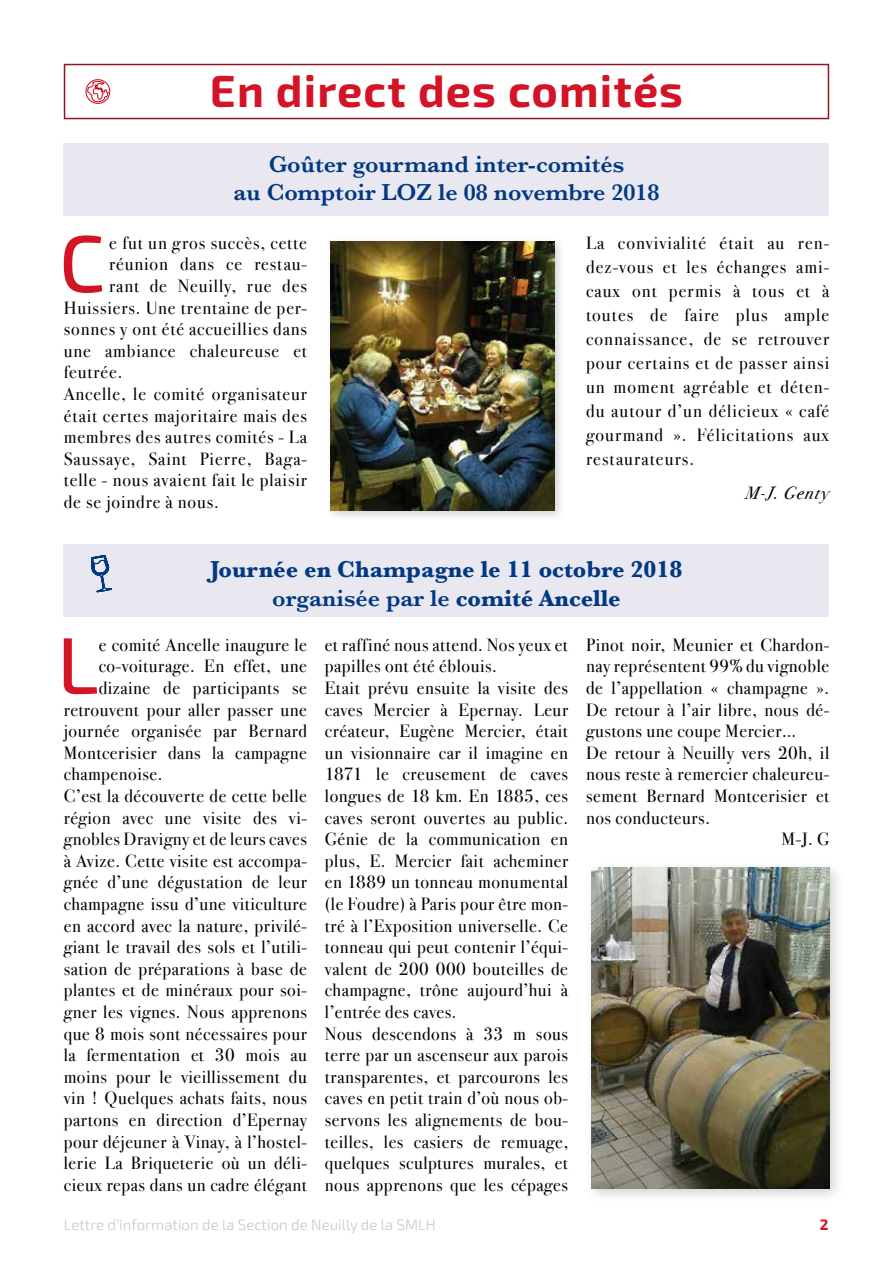
<style>
.page{position:relative;width:893px;height:1263px;background:#fff}
.page>*{position:absolute;margin:0;border:0;box-sizing:border-box;transform-origin:0 0}
.t1{font:500 80.55px "Exo 2";color:#d31426}
.t2{font:700 45px "Exo 2";letter-spacing:.025em;color:#d31426}
.t3{font:700 24px/28.8px "Baskerville";color:#003882;text-align:center}
.t4{font:600 24px/28.8px "Baskerville";color:#003882;text-align:center}
.t5{font:18px/21.6px "Bodoni Sev ITC";letter-spacing:.03em;color:#000}
.t6{font:18px "Bodoni Sev ITC";letter-spacing:.05em;color:#000}
.t7{font:italic 18px "Bodoni Sev ITC";letter-spacing:.06em;color:#000}
.t8{font:300 15px "Exo 2";color:#c6c7c8}
.t9{font:700 15px "Exo 2";color:#d31426}
.s1{font-weight:600}
</style>
<div class="page">
<div style="left:64px;top:545px;width:765px;height:72px;background:#e9e8f1"></div>
<div style="left:64px;top:64px;width:765px;height:55px;border:2px solid #921525"></div>
<div style="left:64px;top:144px;width:765px;height:72px;background:#e9e8f1"></div>
<div style="left:326px;top:236px;width:240px;height:285px;background:#000;opacity:.18"></div>
<img style="left:331px;top:241px;width:224px;height:269px">
<div style="left:585px;top:860px;width:259px;height:343px;background:#000;opacity:.18"></div>
<img style="left:592px;top:867px;width:237px;height:321px">
<svg style="left:86px;top:79px;width:24px;height:25px"></svg>
<svg style="left:91px;top:555px;width:21px;height:37px"></svg>
<h2 class="t2" style="left:210px;top:65px;width:475px">En direct des comités</h2>
<h3 class="t4" style="left:233px;top:149px;width:428px">Goûter gourmand inter-comités<br>au Comptoir LOZ le 08 novembre 2018</h3>
<h1 class="t1" style="left:59px;top:216px;width:48px">C</h1>
<p class="t6" style="left:109px;top:232px;width:199px">e fut un gros succès, cette</p>
<p class="t6" style="left:109px;top:254px;width:199px">réunion dans ce restau-</p>
<p class="t6" style="left:109px;top:275px;width:199px">rant de Neuilly, rue des</p>
<p class="t6" style="left:64px;top:297px;width:245px">Huissiers. Une trentaine de per-</p>
<p class="t6" style="left:64px;top:318px;width:245px">sonnes y ont été accueillies dans</p>
<p class="t6" style="left:64px;top:340px;width:245px">une ambiance chaleureuse et</p>
<p class="t6" style="left:64px;top:362px;width:60px">feutrée.</p>
<p class="t6" style="left:64px;top:383px;width:245px">Ancelle, le comité organisateur</p>
<p class="t6" style="left:64px;top:405px;width:245px">était certes majoritaire mais des</p>
<p class="t6" style="left:64px;top:426px;width:245px">membres des autres comités - La</p>
<p class="t6" style="left:64px;top:448px;width:245px">Saussaye, Saint Pierre, Baga-</p>
<p class="t6" style="left:64px;top:470px;width:245px">telle - nous avaient fait le plaisir</p>
<p class="t6" style="left:64px;top:491px;width:157px">de se joindre à nous.</p>
<p class="t5" style="left:586px;top:231px;width:245px;line-height:24px;text-align:justify">La convivialité était au ren&shy;dez-vous et les échanges ami&shy;caux ont permis à tous et à toutes de faire plus ample connaissance, de se retrouver pour certains et de passer ainsi un moment agréable et déten&shy;du autour d’un délicieux « café gourmand ». Félicitations aux restaurateurs.</p>
<p class="t7" style="left:745px;top:482px;width:85px">M-J. Genty</p>
<h3 class="t3" style="left:210px;top:555px;width:474px">Journée en Champagne le 11 octobre 2018 <span class="s1">organisée par le</span> comité Ancelle</h3>
<h1 class="t1" style="left:57px;top:618px;width:43px">L</h1>
<p class="t5" style="left:99px;top:634px;width:210px">e comité Ancelle inaugure le</p>
<p class="t5" style="left:99px;top:655px;width:210px">co-voiturage. En effet, une</p>
<p class="t5" style="left:99px;top:677px;width:210px">dizaine de participants se</p>
<p class="t5" style="left:64px;top:699px;width:245px">retrouvent pour aller passer une</p>
<p class="t5" style="left:64px;top:720px;width:245px">journée organisée par Bernard</p>
<p class="t5" style="left:64px;top:742px;width:245px">Montcerisier dans la campagne</p>
<p class="t5" style="left:64px;top:763px;width:100px">champenoise.</p>
<p class="t5" style="left:64px;top:785px;width:245px">C’est la découverte de cette belle</p>
<p class="t5" style="left:64px;top:807px;width:245px">région avec une visite des vi-</p>
<p class="t5" style="left:64px;top:828px;width:245px">gnobles Dravigny et de leurs caves</p>
<p class="t5" style="left:64px;top:850px;width:245px">à Avize. Cette visite est accompa-</p>
<p class="t5" style="left:64px;top:871px;width:245px">gnée d’une dégustation de leur</p>
<p class="t5" style="left:64px;top:893px;width:245px">champagne issu d’une viticulture</p>
<p class="t5" style="left:64px;top:915px;width:245px">en accord avec la nature, privilé-</p>
<p class="t5" style="left:64px;top:936px;width:245px">giant le travail des sols et l’utili-</p>
<p class="t5" style="left:64px;top:958px;width:245px">sation de préparations à base de</p>
<p class="t5" style="left:64px;top:979px;width:245px">plantes et de minéraux pour soi-</p>
<p class="t5" style="left:64px;top:1001px;width:245px">gner les vignes. Nous apprenons</p>
<p class="t5" style="left:64px;top:1023px;width:245px">que 8 mois sont nécessaires pour</p>
<p class="t5" style="left:64px;top:1044px;width:245px">la fermentation et 30 mois au</p>
<p class="t5" style="left:64px;top:1066px;width:245px">moins pour le vieillissement du</p>
<p class="t5" style="left:64px;top:1087px;width:245px">vin ! Quelques achats faits, nous</p>
<p class="t5" style="left:64px;top:1109px;width:245px">partons en direction d’Epernay</p>
<p class="t5" style="left:64px;top:1131px;width:245px">pour déjeuner à Vinay, à l’hostel-</p>
<p class="t5" style="left:64px;top:1152px;width:245px">lerie La Briqueterie où un déli-</p>
<p class="t5" style="left:64px;top:1174px;width:245px">cieux repas dans un cadre élégant</p>
<p class="t5" style="left:325px;top:634px;width:245px">et raffiné nous attend. Nos yeux et papilles ont été éblouis.<br>Etait prévu ensuite la visite des caves Mercier à Epernay. Leur créateur, Eugène Mercier, était un visionnaire car il imagine en<br>1871 le creusement de caves longues de 18 km. En 1885, ces caves seront ouvertes au public.<br>Génie de la communication en plus, E. Mercier fait acheminer en 1889 un tonneau monumental (le Foudre) à Paris pour être mon&shy;tré à l’Exposition universelle. Ce tonneau qui peut contenir l’équi&shy;valent de 200 000 bouteilles de champagne, trône aujourd’hui à l’entrée des caves.<br>Nous descendons à 33 m sous terre par un ascenseur aux parois transparentes, et parcourons les caves en petit train d’où nous ob&shy;servons les alignements de bou&shy;teilles, les casiers de remuage, quelques sculptures murales, et nous apprenons que les cépages</p>
<p class="t5" style="left:586px;top:634px;width:245px">Pinot noir, Meunier et Chardon-</p>
<p class="t5" style="left:586px;top:655px;width:245px">nay représentent 99% du vignoble</p>
<p class="t5" style="left:586px;top:677px;width:245px">de l’appellation « champagne ».</p>
<p class="t5" style="left:586px;top:699px;width:245px">De retour à l’air libre, nous dé-</p>
<p class="t5" style="left:586px;top:720px;width:211px">gustons une coupe Mercier…</p>
<p class="t5" style="left:586px;top:742px;width:245px">De retour à Neuilly vers 20h, il</p>
<p class="t5" style="left:586px;top:763px;width:245px">nous reste à remercier chaleureu-</p>
<p class="t5" style="left:586px;top:785px;width:245px">sement Bernard Montcerisier et</p>
<p class="t5" style="left:586px;top:807px;width:125px">nos conducteurs.</p>
<p class="t5" style="left:781px;top:828px;width:49px">M-J. G</p>
<p class="t8" style="left:64px;top:1216px;width:373px">Lettre d’information de la Section de Neuilly de la SMLH</p>
<p class="t9" style="left:820px;top:1216px;width:10px">2</p>
</div>
